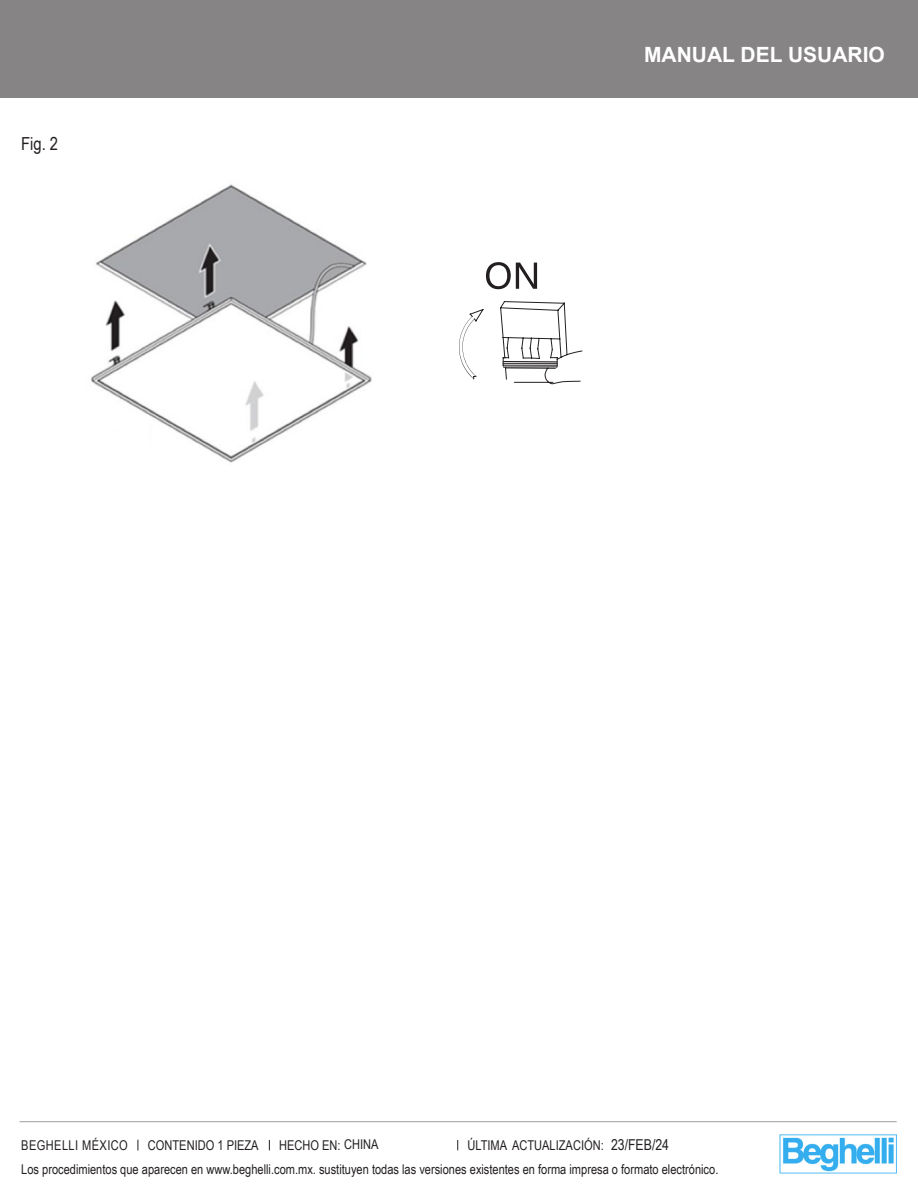
<style>
.page{position:relative;width:918px;height:1188px;background:#fff}
.page>*{position:absolute;margin:0;border:0;box-sizing:border-box;transform-origin:0 0}
.t1{font:700 21px "Arial";color:#fff}
.t2{font:18px "Arial Narrow";color:#231f20}
.t3{font:15px "Arial Narrow";color:#231f20}
.t4{font:13.5px/23.9px "Arial Narrow";color:#231f20}
.t5{font:13.5px "Arial Narrow";letter-spacing:.03em;color:#231f20}
</style>
<div class="page">
<div style="left:0;top:0;width:918px;height:98px;background:#868484"></div>
<hr style="left:20px;top:1121px;width:877px;height:1px;background:#9d9d9c">
<svg style="left:500px;top:301px;width:82px;height:83px"></svg>
<hr style="left:503px;top:361px;width:54px;height:1px;background:#231f20">
<hr style="left:503px;top:365px;width:54px;height:1px;background:#231f20">
<hr style="left:503px;top:363px;width:54px;height:1px;background:#231f20">
<hr style="left:504px;top:367px;width:53px;height:1px;background:#231f20">
<svg style="left:459px;top:309px;width:24px;height:70px"></svg>
<svg style="left:486px;top:262px;width:51px;height:27px"></svg>
<img style="left:779px;top:1134px;width:118px;height:40px">
<img style="left:91px;top:184px;width:281px;height:279px">
<div style="left:119px;top:415px;width:30px;height:34px;background:#fff"></div>
<p class="t2" style="left:21px;top:130px;width:38px">Fig. 2</p>
<h1 class="t1" style="left:644px;top:41px;width:242px">MANUAL DEL USUARIO</h1>
<p class="t4" style="left:21px;top:1133px;width:699px;text-indent:446px">ÚLTIMA ACTUALIZACIÓN:<br>Los procedimientos que aparecen en www.beghelli.com.mx. sustituyen todas las versiones existentes en forma impresa o formato electrónico.</p>
<p class="t5" style="left:21px;top:1135px;width:108px">BEGHELLI MÉXICO</p>
<p class="t4" style="left:279px;top:1133px;width:63px">HECHO EN:</p>
<p class="t4" style="left:344px;top:1131px;width:36px">CHINA</p>
<p class="t3" style="left:611px;top:1134px;width:60px">23/FEB/24</p>
<p class="t4" style="left:148px;top:1133px;width:112px">CONTENIDO 1 PIEZA</p>
</div>
